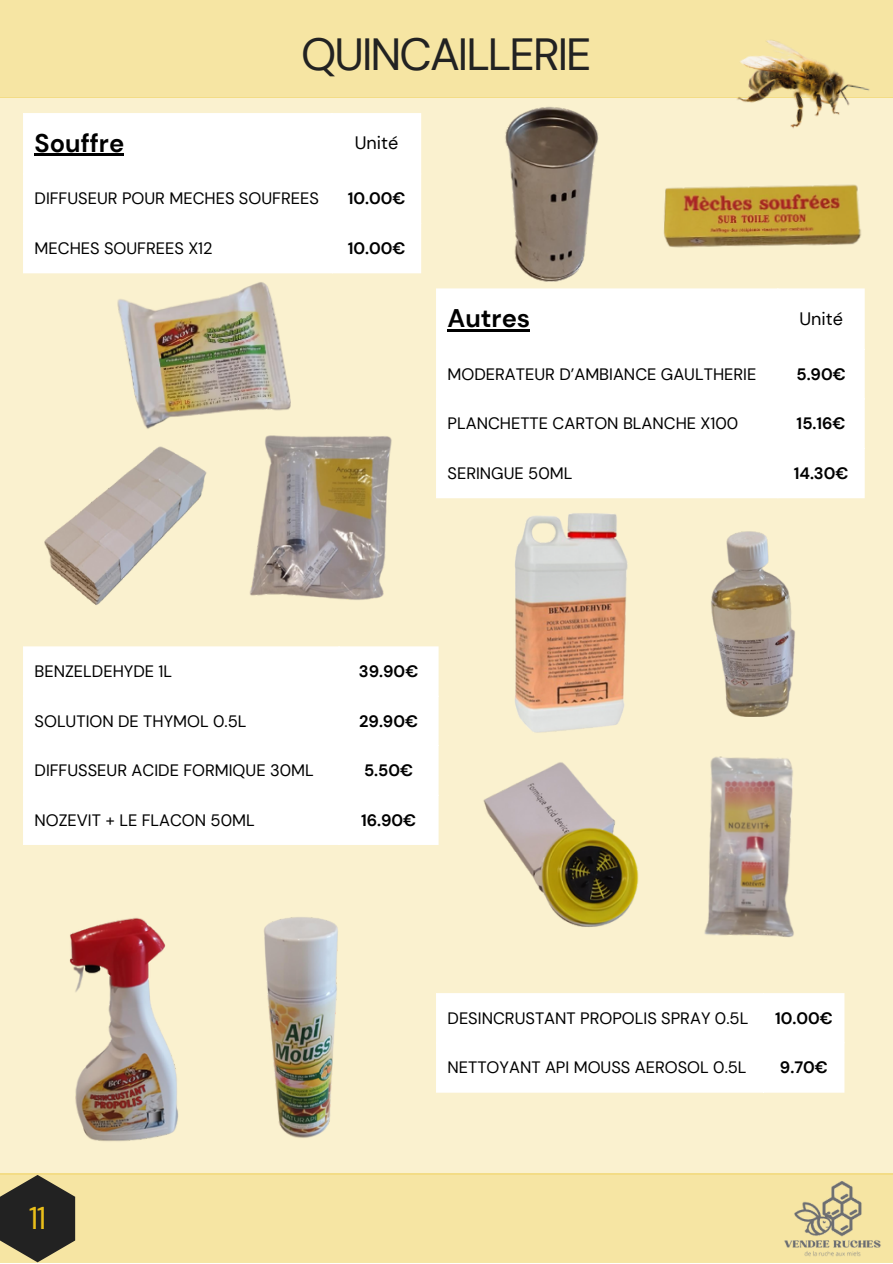
<style>
.page{position:relative;width:893px;height:1264px;background:#fff}
.page>*{position:absolute;margin:0;border:0;box-sizing:border-box;transform-origin:0 0}
.t1{font:45px "DM Sans";letter-spacing:-.045em;color:#222}
.t2{font:31.5px "DM Sans";color:#e9be1a}
.t3{font:700 25.5px "DM Sans";color:#000}
.t4{font:18px "DM Sans";color:#000}
.t5{font:16.5px "DM Sans";color:#000}
.t6{font:700 16.5px "DM Sans";color:#000}
</style>
<div class="page">
<div style="left:0;top:1173px;width:892px;height:89px;background:#f6e5a3"></div>
<svg style="left:0;top:1174px;width:75px;height:88px"></svg>
<div style="left:0;top:0;width:892px;height:98px;background:#f6e5a3"></div>
<div style="left:0;top:98px;width:892px;height:1076px;background:#faf1cf"></div>
<img style="left:764px;top:1173px;width:128px;height:83px">
<div style="left:23px;top:113px;width:398px;height:160px;background:#fff"></div>
<hr style="left:35px;top:154px;width:89px;height:2px;background:#000">
<img style="left:706px;top:40px;width:186px;height:88px">
<div style="left:436px;top:289px;width:428px;height:209px;background:#fff"></div>
<hr style="left:447px;top:329px;width:83px;height:2px;background:#000">
<div style="left:23px;top:646px;width:415px;height:199px;background:#fff"></div>
<div style="left:436px;top:993px;width:408px;height:99px;background:#fff"></div>
<img style="left:704px;top:756px;width:90px;height:181px">
<img style="left:264px;top:917px;width:74px;height:221px">
<img style="left:650px;top:184px;width:215px;height:105px">
<img style="left:249px;top:436px;width:143px;height:164px">
<img style="left:711px;top:531px;width:84px;height:185px">
<img style="left:99px;top:252px;width:226px;height:201px">
<img style="left:44px;top:429px;width:168px;height:176px">
<img style="left:483px;top:762px;width:156px;height:165px">
<img style="left:69px;top:917px;width:110px;height:225px">
<img style="left:490px;top:97px;width:128px;height:196px">
<img style="left:497px;top:495px;width:143px;height:238px">
<p class="t1" style="left:301px;top:25px;width:292px">QUINCAILLERIE</p>
<p class="t3" style="left:35px;top:126px;width:91px">Souffre</p>
<p class="t4" style="left:355px;top:131px;width:45px">Unité</p>
<p class="t5" style="left:35px;top:188px;width:286px">DIFFUSEUR POUR MECHES SOUFREES</p>
<p class="t6" style="left:347px;top:188px;width:59px">10.00€</p>
<p class="t5" style="left:35px;top:237px;width:180px">MECHES SOUFREES X12</p>
<p class="t6" style="left:347px;top:237px;width:59px">10.00€</p>
<p class="t3" style="left:447px;top:301px;width:84px">Autres</p>
<p class="t4" style="left:799px;top:307px;width:45px">Unité</p>
<p class="t5" style="left:447px;top:363px;width:310px">MODERATEUR D’AMBIANCE GAULTHERIE</p>
<p class="t6" style="left:796px;top:363px;width:51px">5.90€</p>
<p class="t5" style="left:447px;top:413px;width:292px">PLANCHETTE CARTON BLANCHE X100</p>
<p class="t6" style="left:796px;top:413px;width:50px">15.16€</p>
<p class="t5" style="left:447px;top:462px;width:126px">SERINGUE 50ML</p>
<p class="t6" style="left:793px;top:462px;width:56px">14.30€</p>
<p class="t5" style="left:35px;top:660px;width:139px">BENZELDEHYDE 1L</p>
<p class="t6" style="left:359px;top:660px;width:61px">39.90€</p>
<p class="t5" style="left:35px;top:710px;width:213px">SOLUTION DE THYMOL 0.5L</p>
<p class="t6" style="left:359px;top:710px;width:60px">29.90€</p>
<p class="t5" style="left:35px;top:759px;width:281px">DIFFUSSEUR ACIDE FORMIQUE 30ML</p>
<p class="t6" style="left:364px;top:759px;width:51px">5.50€</p>
<p class="t5" style="left:35px;top:809px;width:222px">NOZEVIT + LE FLACON 50ML</p>
<p class="t6" style="left:361px;top:809px;width:57px">16.90€</p>
<p class="t2" style="left:29px;top:1197px;width:19px">11</p>
<p class="t5" style="left:447px;top:1007px;width:302px">DESINCRUSTANT PROPOLIS SPRAY 0.5L</p>
<p class="t6" style="left:775px;top:1007px;width:59px">10.00€</p>
<p class="t5" style="left:447px;top:1056px;width:300px">NETTOYANT API MOUSS AEROSOL 0.5L</p>
<p class="t6" style="left:780px;top:1056px;width:49px">9.70€</p>
</div>
